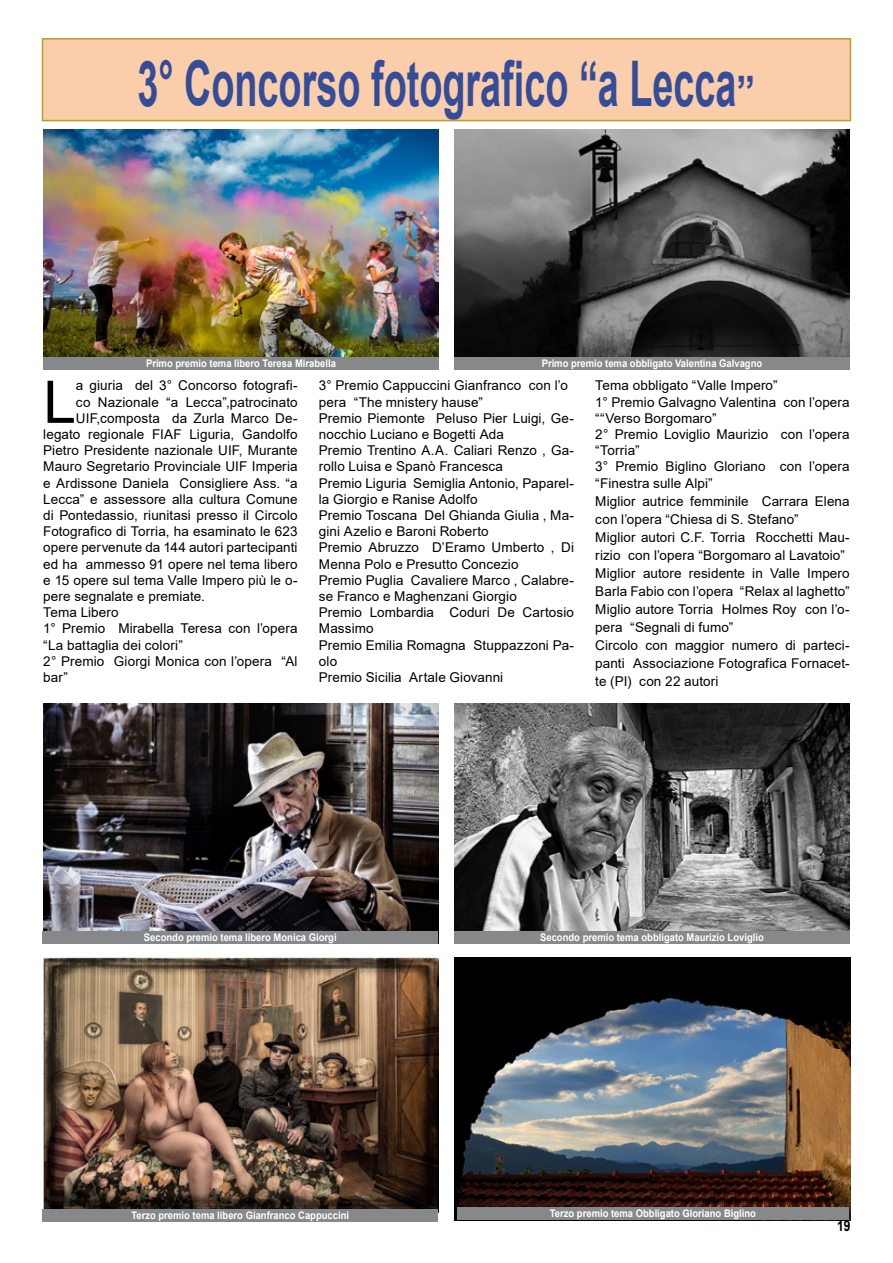
<style>
.page{position:relative;width:893px;height:1263px;background:#fff}
.page>*{position:absolute;margin:0;border:0;box-sizing:border-box;transform-origin:0 0}
.t1{font:700 63px "Arial";color:#354d99;scale:.6 1}
.t2{font:58.8px "Arial";color:#000}
.t3{font:700 15px "Arial";color:#000;scale:.8 1}
.t4{font:13.5px/16.2px "Arial";letter-spacing:.005em;color:#000}
.t5{font:700 10.5px "Arial";color:#fff;scale:.9 1}
.s1{font-size:42px}
</style>
<div class="page">
<div style="left:43px;top:39px;width:807px;height:82px;background:#faceaa"></div>
<div style="left:42px;top:38px;width:809px;height:83px;border:2px solid #bd9c2b"></div>
<img style="left:43px;top:130px;width:396px;height:227px">
<img style="left:454px;top:130px;width:396px;height:227px">
<img style="left:43px;top:703px;width:396px;height:240px">
<img style="left:454px;top:703px;width:396px;height:228px">
<img style="left:43px;top:958px;width:396px;height:254px">
<img style="left:454px;top:958px;width:396px;height:262px">
<div style="left:43px;top:357px;width:396px;height:13px;background:#87888a"></div>
<div style="left:454px;top:357px;width:396px;height:13px;background:#87888a"></div>
<div style="left:43px;top:931px;width:395px;height:13px;background:#87888a"></div>
<div style="left:454px;top:931px;width:396px;height:13px;background:#87888a"></div>
<div style="left:43px;top:1209px;width:395px;height:12px;background:#87888a"></div>
<div style="left:457px;top:1207px;width:392px;height:13px;background:#87888a"></div>
<h1 class="t1" style="left:137px;top:40px;width:1031px">3° Concorso fotografico “a Lecca<span class="s1">”</span></h1>
<p class="t5" style="left:146px;top:356px;width:213px">Primo premio tema libero Teresa Mirabella</p>
<p class="t5" style="left:542px;top:356px;width:247px">Primo premio tema obbligato Valentina Galvagno</p>
<h2 class="t2" style="left:43px;top:362px;width:34px">L</h2>
<p class="t4" style="left:76px;top:377px;width:223px">a giuria del 3° Concorso fotografi-</p>
<p class="t4" style="left:76px;top:394px;width:223px">co Nazionale “a Lecca”,patrocinato</p>
<p class="t4" style="left:76px;top:410px;width:223px">UIF,composta da Zurla Marco De-</p>
<p class="t4" style="left:43px;top:426px;width:256px">legato regionale FIAF Liguria, Gandolfo</p>
<p class="t4" style="left:43px;top:442px;width:256px">Pietro Presidente nazionale UIF, Murante</p>
<p class="t4" style="left:43px;top:458px;width:256px">Mauro Segretario Provinciale UIF Imperia</p>
<p class="t4" style="left:43px;top:475px;width:256px">e Ardissone Daniela Consigliere Ass. “a</p>
<p class="t4" style="left:43px;top:491px;width:256px">Lecca” e assessore alla cultura Comune</p>
<p class="t4" style="left:43px;top:507px;width:256px">di Pontedassio, riunitasi presso il Circolo</p>
<p class="t4" style="left:43px;top:523px;width:256px">Fotografico di Torria, ha esaminato le 623</p>
<p class="t4" style="left:43px;top:539px;width:256px">opere pervenute da 144 autori partecipanti</p>
<p class="t4" style="left:43px;top:556px;width:256px">ed ha ammesso 91 opere nel tema libero</p>
<p class="t4" style="left:43px;top:572px;width:256px">e 15 opere sul tema Valle Impero più le o-</p>
<p class="t4" style="left:43px;top:588px;width:163px">pere segnalate e premiate.</p>
<p class="t4" style="left:43px;top:604px;width:77px">Tema Libero</p>
<p class="t4" style="left:43px;top:620px;width:256px">1° Premio Mirabella Teresa con l’opera</p>
<p class="t4" style="left:43px;top:637px;width:141px">“La battaglia dei colori”</p>
<p class="t4" style="left:43px;top:653px;width:256px">2° Premio Giorgi Monica con l’opera “Al</p>
<p class="t4" style="left:43px;top:669px;width:26px">bar”</p>
<p class="t4" style="left:319px;top:377px;width:257px">3° Premio Cappuccini Gianfranco con l’o pera “The mnistery hause”<br>Premio Piemonte Peluso Pier Luigi, Ge&shy;nocchio Luciano e Bogetti Ada<br>Premio Trentino A.A. Caliari Renzo , Ga&shy;rollo Luisa e Spanò Francesca<br>Premio Liguria Semiglia Antonio, Paparel&shy;la Giorgio e Ranise Adolfo<br>Premio Toscana Del Ghianda Giulia , Ma&shy;gini Azelio e Baroni Roberto<br>Premio Abruzzo D’Eramo Umberto , Di<br>Menna Polo e Presutto Concezio<br>Premio Puglia Cavaliere Marco , Calabre&shy;se Franco e Maghenzani Giorgio<br>Premio Lombardia Coduri De Cartosio<br>Massimo<br>Premio Emilia Romagna Stuppazzoni Pa&shy;olo<br>Premio Sicilia Artale Giovanni</p>
<p class="t4" style="left:595px;top:377px;width:256px">Tema obbligato “Valle Impero”<br>1° Premio Galvagno Valentina con l’opera ““Verso Borgomaro”<br>2° Premio Loviglio Maurizio con l’opera “Torria”<br>3° Premio Biglino Gloriano con l’opera “Finestra sulle Alpi”</p>
<p class="t4" style="left:595px;top:492px;width:256px;line-height:18px">Miglior autrice femminile Carrara Elena con l’opera “Chiesa di S. Stefano”<br>Miglior autori C.F. Torria Rocchetti Mau&shy;rizio con l’opera “Borgomaro al Lavatoio” Miglior autore residente in Valle Impero Barla Fabio con l’opera “Relax al laghetto” Miglio autore Torria Holmes Roy con l’o&shy;pera “Segnali di fumo”<br>Circolo con maggior numero di parteci&shy;panti Associazione Fotografica Fornacet&shy;te (PI) con 22 autori</p>
<p class="t5" style="left:144px;top:930px;width:216px">Secondo premio tema libero Monica Giorgi</p>
<p class="t5" style="left:540px;top:930px;width:250px">Secondo premio tema obbligato Maurizio Loviglio</p>
<p class="t5" style="left:131px;top:1208px;width:243px">Terzo premio tema libero Gianfranco Cappuccini</p>
<p class="t5" style="left:550px;top:1206px;width:231px">Terzo premio tema Obbligato Gloriano Biglino</p>
<p class="t3" style="left:837px;top:1215px;width:18px">19</p>
</div>
